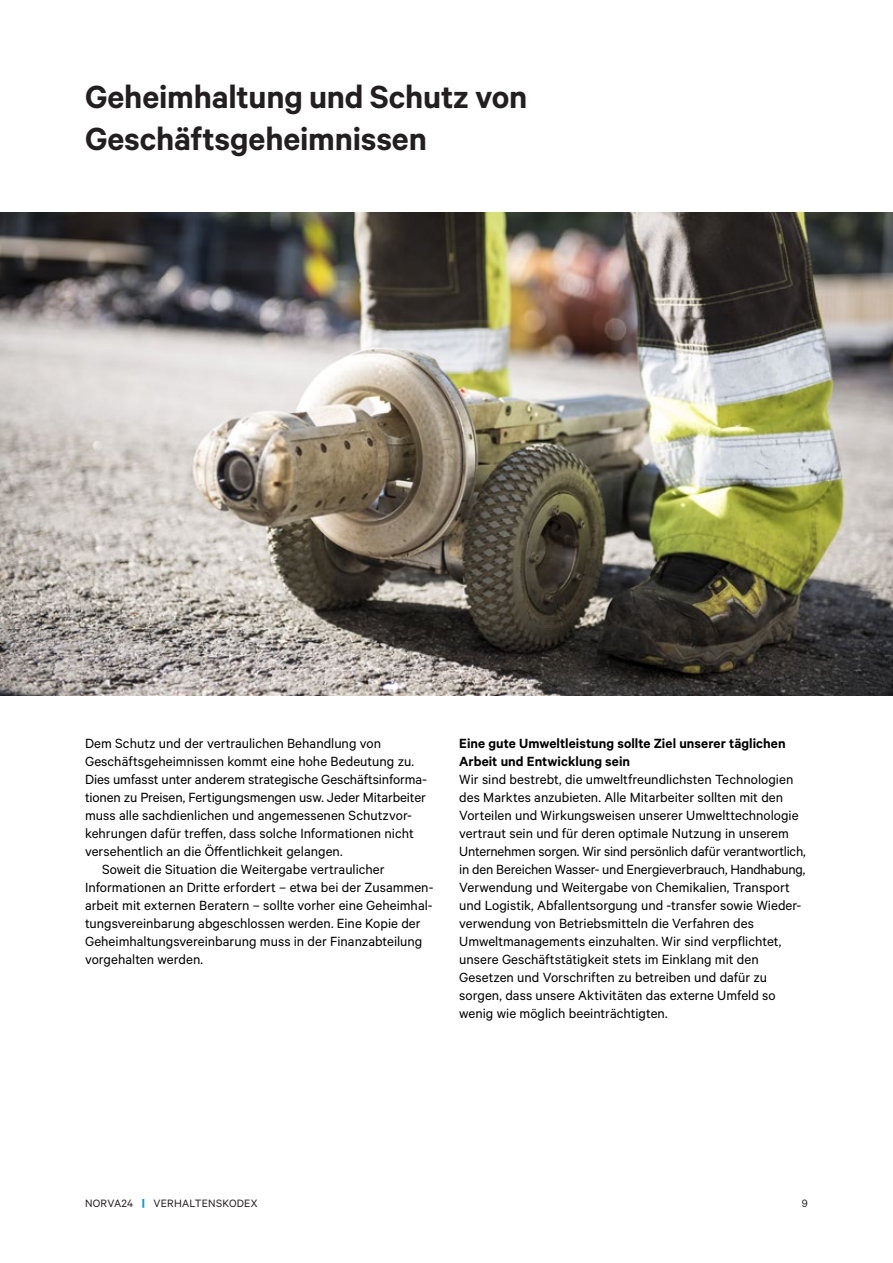
<style>
.page{position:relative;width:893px;height:1263px;background:#fff}
.page>*{position:absolute;margin:0;border:0;box-sizing:border-box;transform-origin:0 0}
.t1{font:600 36px/42px "Calibre";letter-spacing:-.005em;color:#231f20}
.t2{font:15px/18px "Calibre";color:#000001}
.t3{font:600 15px/18px "Calibre";letter-spacing:.005em;color:#000001}
.t4{font:12px "Calibre";letter-spacing:.02em;color:#231f20}
.s1{font-weight:900;color:#069ad9}
</style>
<div class="page">
<img style="left:0;top:213px;width:893px;height:482px">
<h1 class="t1" style="left:85px;top:75px;width:444px">Geheimhaltung und Schutz von<br>Geschäftsgeheimnissen</h1>
<p class="t2" style="left:85px;top:733px;width:297px">Dem Schutz und der vertraulichen Behandlung von</p>
<p class="t2" style="left:85px;top:751px;width:330px">Geschäftsgeheimnissen kommt eine hohe Bedeutung zu.</p>
<p class="t2" style="left:85px;top:769px;width:342px">Dies umfasst unter anderem strategische Geschäftsinforma-</p>
<p class="t2" style="left:85px;top:787px;width:342px">tionen zu Preisen, Fertigungsmengen usw. Jeder Mitarbeiter</p>
<p class="t2" style="left:85px;top:805px;width:327px">muss alle sachdienlichen und angemessenen Schutzvor-</p>
<p class="t2" style="left:85px;top:823px;width:330px">kehrungen dafür treffen, dass solche Informationen nicht</p>
<p class="t2" style="left:85px;top:841px;width:259px">versehentlich an die Öffentlichkeit gelangen.</p>
<p class="t2" style="left:102px;top:859px;width:284px">Soweit die Situation die Weitergabe vertraulicher</p>
<p class="t2" style="left:85px;top:877px;width:350px">Informationen an Dritte erfordert – etwa bei der Zusammen-</p>
<p class="t2" style="left:85px;top:895px;width:349px">arbeit mit externen Beratern – sollte vorher eine Geheimhal-</p>
<p class="t2" style="left:85px;top:913px;width:337px">tungsvereinbarung abgeschlossen werden. Eine Kopie der</p>
<p class="t2" style="left:85px;top:931px;width:339px">Geheimhaltungsvereinbarung muss in der Finanzabteilung</p>
<p class="t2" style="left:85px;top:949px;width:120px">vorgehalten werden.</p>
<p class="t3" style="left:459px;top:733px;width:328px">Eine gute Umweltleistung sollte Ziel unserer täglichen<br>Arbeit und Entwicklung sein</p>
<p class="t2" style="left:459px;top:769px;width:348px">Wir sind bestrebt, die umweltfreundlichsten Technologien des Marktes anzubieten. Alle Mitarbeiter sollten mit den Vorteilen und Wirkungsweisen unserer Umwelttechnologie vertraut sein und für deren optimale Nutzung in unserem Unternehmen sorgen. Wir sind persönlich dafür verantwortlich, in den Bereichen Wasser- und Energieverbrauch, Handhabung, Verwendung und Weitergabe von Chemikalien, Transport und Logistik, Abfallentsorgung und -transfer sowie Wieder&shy;verwendung von Betriebsmitteln die Verfahren des Umweltmanagements einzuhalten. Wir sind verpflichtet, unsere Geschäftstätigkeit stets im Einklang mit den Gesetzen und Vorschriften zu betreiben und dafür zu sorgen, dass unsere Aktivitäten das externe Umfeld so wenig wie möglich beeinträchtigten.</p>
<p class="t4" style="left:85px;top:1196px;width:174px">NORVA24 <span class="s1">|</span> VERHALTENSKODEX</p>
<p class="t4" style="left:802px;top:1196px;width:7px">9</p>
</div>
